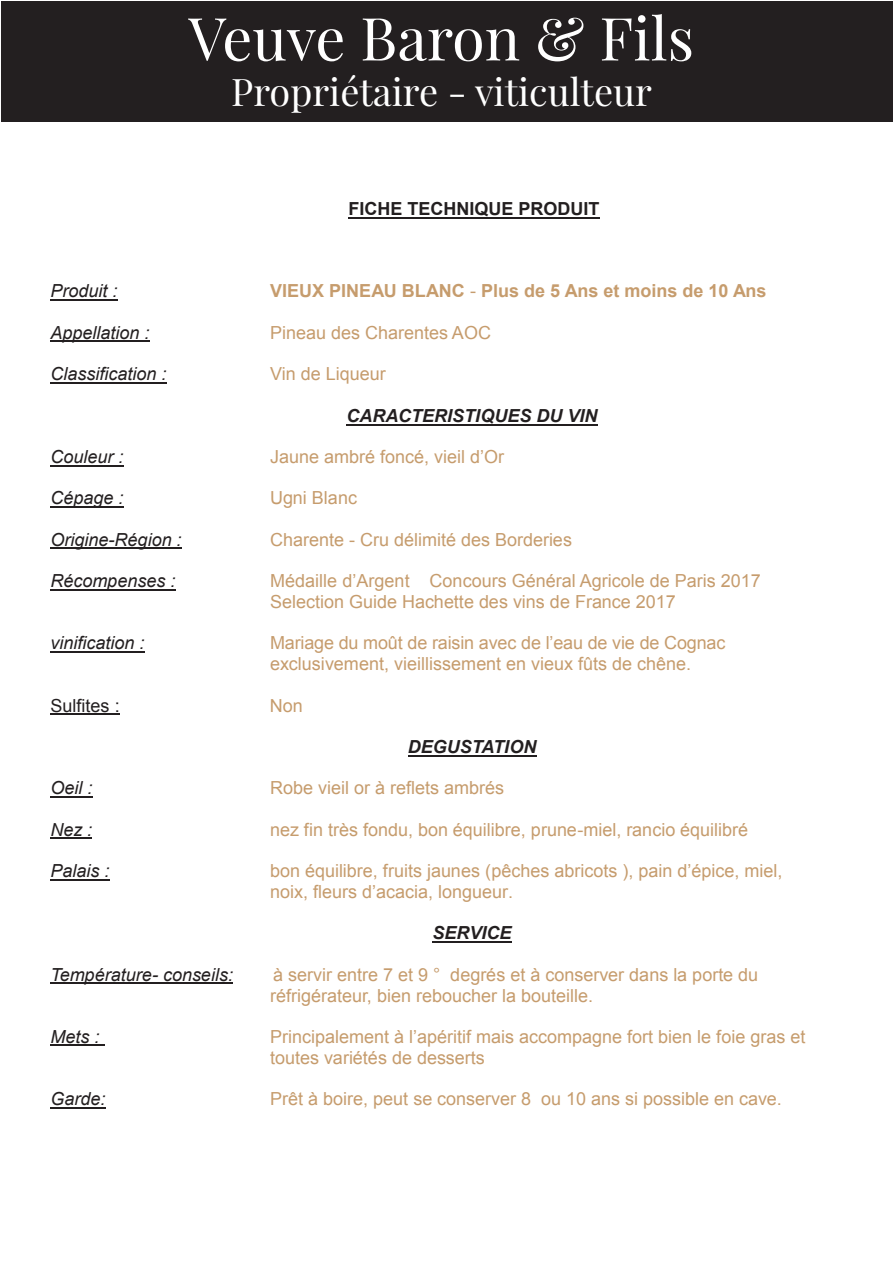
<style>
.page{position:relative;width:893px;height:1263px;background:#fff}
.page>*{position:absolute;margin:0;border:0;box-sizing:border-box;transform-origin:0 0}
.t1{font:59.4px "Playfair Display";color:#fff}
.t2{font:37.95px "Playfair Display";color:#fff}
.t3{font:18px/20.9px "Arial";color:#c69c6d}
.t4{font:italic 18px "Arial";color:#231f20}
.t5{font:700 18px "Arial";color:#c69c6d}
.t6{font:italic 700 18px "Arial";color:#231f20}
.t7{font:700 18px "Arial";color:#231f20}
.t8{font:18px "Arial";color:#231f20}
.s1{font-weight:400}
</style>
<div class="page">
<div style="left:2px;top:1px;width:890px;height:120px;background:#231f20"></div>
<hr style="left:348px;top:217px;width:251px;height:1px;background:#231f20">
<hr style="left:50px;top:299px;width:68px;height:2px;background:#231f20">
<hr style="left:50px;top:341px;width:99px;height:1px;background:#231f20">
<hr style="left:50px;top:382px;width:117px;height:1px;background:#231f20">
<hr style="left:346px;top:424px;width:251px;height:1px;background:#231f20">
<hr style="left:50px;top:465px;width:74px;height:1px;background:#231f20">
<hr style="left:50px;top:506px;width:74px;height:2px;background:#231f20">
<hr style="left:50px;top:548px;width:132px;height:1px;background:#231f20">
<hr style="left:50px;top:589px;width:126px;height:1px;background:#231f20">
<hr style="left:50px;top:651px;width:95px;height:1px;background:#231f20">
<hr style="left:50px;top:714px;width:70px;height:1px;background:#231f20">
<hr style="left:408px;top:755px;width:128px;height:2px;background:#231f20">
<hr style="left:50px;top:796px;width:43px;height:1px;background:#231f20">
<hr style="left:50px;top:838px;width:42px;height:1px;background:#231f20">
<hr style="left:50px;top:879px;width:60px;height:1px;background:#231f20">
<hr style="left:432px;top:941px;width:79px;height:2px;background:#231f20">
<hr style="left:50px;top:982px;width:183px;height:2px;background:#231f20">
<hr style="left:50px;top:1045px;width:55px;height:1px;background:#231f20">
<hr style="left:50px;top:1107px;width:56px;height:1px;background:#231f20">
<h1 class="t1" style="left:188px;top:1px;width:507px">Veuve Baron &amp; Fils</h1>
<h2 class="t2" style="left:231px;top:68px;width:422px">Propriétaire - viticulteur</h2>
<p class="t7" style="left:348px;top:196px;width:252px">FICHE TECHNIQUE PRODUIT</p>
<p class="t4" style="left:50px;top:279px;width:69px">Produit :</p>
<p class="t5" style="left:270px;top:279px;width:498px">VIEUX PINEAU BLANC <span class="s1">-</span> Plus de 5 Ans et moins de 10 Ans</p>
<p class="t4" style="left:50px;top:321px;width:100px">Appellation :</p>
<p class="t3" style="left:270px;top:322px;width:222px">Pineau des Charentes AOC</p>
<p class="t4" style="left:50px;top:362px;width:118px">Classification :</p>
<p class="t3" style="left:270px;top:364px;width:117px">Vin de Liqueur</p>
<p class="t6" style="left:346px;top:403px;width:253px">CARACTERISTIQUES DU VIN</p>
<p class="t4" style="left:50px;top:445px;width:75px">Couleur :</p>
<p class="t3" style="left:270px;top:446px;width:236px">Jaune ambré foncé, vieil d’Or</p>
<p class="t4" style="left:50px;top:486px;width:75px">Cépage :</p>
<p class="t3" style="left:270px;top:488px;width:89px">Ugni Blanc</p>
<p class="t4" style="left:50px;top:528px;width:133px">Origine-Région :</p>
<p class="t3" style="left:270px;top:529px;width:303px">Charente - Cru délimité des Borderies</p>
<p class="t4" style="left:50px;top:569px;width:127px">Récompenses :</p>
<p class="t3" style="left:270px;top:571px;width:492px">Médaille d’Argent Concours Général Agricole de Paris 2017<br>Selection Guide Hachette des vins de France 2017</p>
<p class="t4" style="left:50px;top:631px;width:96px">vinification :</p>
<p class="t3" style="left:270px;top:633px;width:457px">Mariage du moût de raisin avec de l’eau de vie de Cognac exclusivement, vieillissement en vieux fûts de chêne.</p>
<p class="t8" style="left:50px;top:693px;width:71px">Sulfites :</p>
<p class="t3" style="left:270px;top:695px;width:34px">Non</p>
<p class="t6" style="left:408px;top:735px;width:130px">DEGUSTATION</p>
<p class="t4" style="left:50px;top:776px;width:44px">Oeil :</p>
<p class="t3" style="left:270px;top:778px;width:236px">Robe vieil or à reflets ambrés</p>
<p class="t4" style="left:50px;top:818px;width:43px">Nez :</p>
<p class="t3" style="left:270px;top:819px;width:480px">nez fin très fondu, bon équilibre, prune-miel, rancio équilibré</p>
<p class="t4" style="left:50px;top:859px;width:61px">Palais :</p>
<p class="t3" style="left:270px;top:860px;width:514px">bon équilibre, fruits jaunes (pêches abricots ), pain d’épice, miel, noix, fleurs d’acacia, longueur.</p>
<p class="t6" style="left:432px;top:921px;width:81px">SERVICE</p>
<p class="t4" style="left:50px;top:963px;width:184px">Température- conseils:</p>
<p class="t3" style="left:270px;top:964px;width:490px">à servir entre 7 et 9 ° degrés et à conserver dans la porte du réfrigérateur, bien reboucher la bouteille.</p>
<p class="t4" style="left:50px;top:1025px;width:51px">Mets :</p>
<p class="t3" style="left:270px;top:1026px;width:537px">Principalement à l’apéritif mais accompagne fort bien le foie gras et toutes variétés de desserts</p>
<p class="t4" style="left:50px;top:1087px;width:57px">Garde:</p>
<p class="t3" style="left:270px;top:1088px;width:513px">Prêt à boire, peut se conserver 8 ou 10 ans si possible en cave.</p>
</div>
